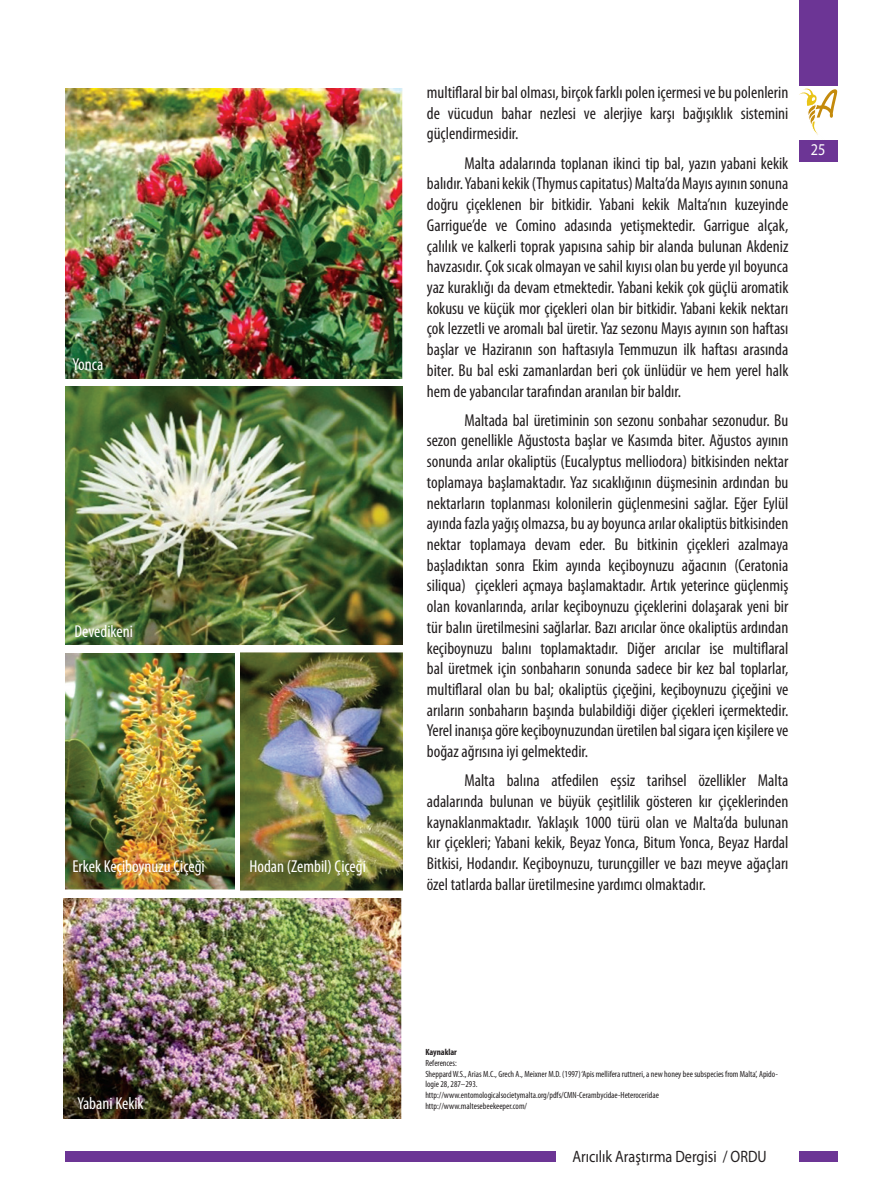
<style>
.page{position:relative;width:872px;height:1204px;background:#fff}
.page>*{position:absolute;margin:0;border:0;box-sizing:border-box;transform-origin:0 0}
.t1{font:condensed 17.25px/20.7px "Myriad Pro";color:#231f20;text-align:justify}
.t2{font:condensed 17.25px "Myriad Pro";color:#fff}
.t3{font:16.5px "Myriad Pro";color:#231f20;scale:.86 1}
.t4{font:16.5px "Myriad Pro";color:#fff;scale:.86 1}
.t5{font:condensed 9px/10.8px "Myriad Pro";color:#231f20}
.t6{font:700 condensed 9px "Myriad Pro";color:#231f20}
</style>
<div class="page">
<svg style="left:799px;top:88px;width:38px;height:47px"></svg>
<div style="left:799px;top:0;width:38px;height:85px;background:#6c3595"></div>
<div style="left:799px;top:140px;width:38px;height:22px;background:#6c3595"></div>
<div style="left:799px;top:1151px;width:38px;height:10px;background:#6c3595"></div>
<div style="left:65px;top:1151px;width:491px;height:10px;background:#6c3595"></div>
<img style="left:65px;top:89px;width:338px;height:289px">
<img style="left:65px;top:386px;width:338px;height:259px">
<img style="left:241px;top:652px;width:162px;height:239px">
<img style="left:65px;top:653px;width:170px;height:236px">
<img style="left:64px;top:898px;width:337px;height:220px">
<p class="t2" style="left:72px;top:353px;width:32px">Yonca</p>
<p class="t2" style="left:74px;top:620px;width:60px">Devedikeni</p>
<p class="t2" style="left:73px;top:855px;width:134px">Erkek Keçiboynuzu Çiçeği</p>
<p class="t2" style="left:249px;top:855px;width:118px">Hodan (Zembil) Çiçeği</p>
<p class="t1" style="left:427px;top:82px;width:363px">multiflaral bir bal olması, birçok farklı polen içermesi ve bu polenlerin de vücudun bahar nezlesi ve alerjiye karşı bağışıklık sistemini güçlendirmesidir.</p>
<p class="t1" style="left:427px;top:152px;width:363px;text-indent:38px">Malta adalarında toplanan ikinci tip bal, yazın yabani kekik balıdır. Yabani kekik (Thymus capitatus) Malta’da Mayıs ayının sonuna doğru çiçeklenen bir bitkidir. Yabani kekik Malta’nın kuzeyinde Garrigue’de ve Comino adasında yetişmektedir. Garrigue alçak, çalılık ve kalkerli toprak yapısına sahip bir alanda bulunan Akdeniz havzasıdır. Çok sıcak olmayan ve sahil kıyısı olan bu yerde yıl boyunca yaz kuraklığı da devam etmektedir. Yabani kekik çok güçlü aromatik kokusu ve küçük mor çiçekleri olan bir bitkidir. Yabani kekik nektarı çok lezzetli ve aromalı bal üretir. Yaz sezonu Mayıs ayının son haftası başlar ve Haziranın son haftasıyla Temmuzun ilk haftası arasında biter. Bu bal eski zamanlardan beri çok ünlüdür ve hem yerel halk hem de yabancılar tarafından aranılan bir baldır.</p>
<p class="t1" style="left:427px;top:409px;width:363px;text-indent:38px">Maltada bal üretiminin son sezonu sonbahar sezonudur. Bu sezon genellikle Ağustosta başlar ve Kasımda biter. Ağustos ayının sonunda arılar okaliptüs (Eucalyptus melliodora) bitkisinden nektar toplamaya başlamaktadır. Yaz sıcaklığının düşmesinin ardından bu nektarların toplanması kolonilerin güçlenmesini sağlar. Eğer Eylül ayında fazla yağış olmazsa, bu ay boyunca arılar okaliptüs bitkisinden nektar toplamaya devam eder. Bu bitkinin çiçekleri azalmaya başladıktan sonra Ekim ayında keçiboynuzu ağacının (Ceratonia siliqua) çiçekleri açmaya başlamaktadır. Artık yeterince güçlenmiş olan kovanlarında, arılar keçiboynuzu çiçeklerini dolaşarak yeni bir tür balın üretilmesini sağlarlar. Bazı arıcılar önce okaliptüs ardından keçiboynuzu balını toplamaktadır. Diğer arıcılar ise multiflaral bal üretmek için sonbaharın sonunda sadece bir kez bal toplarlar, multiflaral olan bu bal; okaliptüs çiçeğini, keçiboynuzu çiçeğini ve arıların sonbaharın başında bulabildiği diğer çiçekleri içermektedir.<br>Yerel inanışa göre keçiboynuzundan üretilen bal sigara içen kişilere ve boğaz ağrısına iyi gelmektedir.</p>
<p class="t1" style="left:427px;top:770px;width:363px;text-indent:38px">Malta balına atfedilen eşsiz tarihsel özellikler Malta adalarında bulunan ve büyük çeşitlilik gösteren kır çiçeklerinden kaynaklanmaktadır. Yaklaşık 1000 türü olan ve Malta’da bulunan kır çiçekleri; Yabani kekik, Beyaz Yonca, Bitum Yonca, Beyaz Hardal Bitkisi, Hodandır. Keçiboynuzu, turunçgiller ve bazı meyve ağaçları özel tatlarda ballar üretilmesine yardımcı olmaktadır.</p>
<p class="t4" style="left:811px;top:140px;width:18px">25</p>
<p class="t6" style="left:425px;top:1046px;width:33px">Kaynaklar</p>
<p class="t5" style="left:425px;top:1057px;width:354px">References:<br>Sheppard W.S., Arias M.C., Grech A., Meixner M.D. (1997) ‘Apis mellifera ruttneri, a new honey bee subspecies from Malta’, Apido&shy;logie 28, 287–293.<br>http://www.entomologicalsocietymalta.org/pdfs/CMN-Cerambycidae-Heteroceridae</p>
<p class="t2" style="left:77px;top:1092px;width:68px">Yabani Kekik</p>
<p class="t5" style="left:425px;top:1100px;width:103px">http://www.maltesebeekeeper.com/</p>
<p class="t3" style="left:572px;top:1146px;width:227px">Arıcılık Araştırma Dergisi / ORDU</p>
</div>
